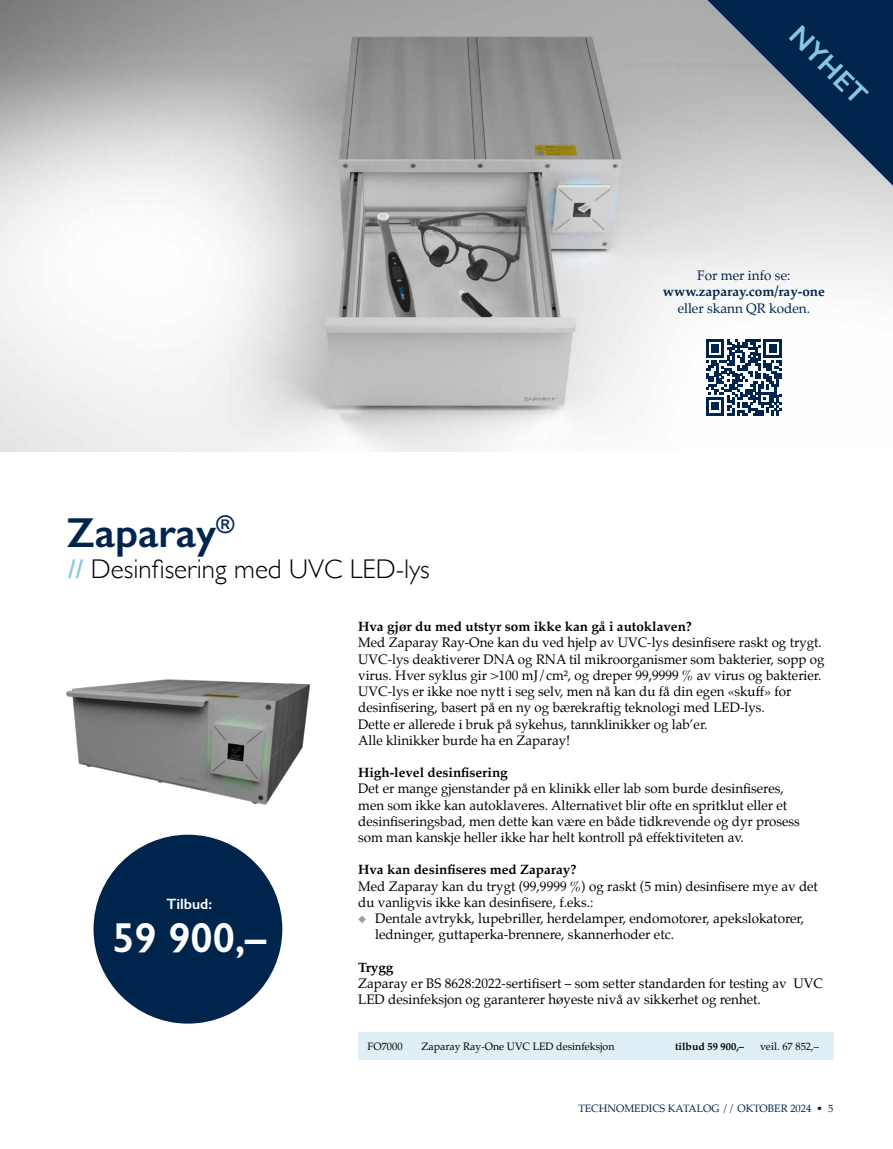
<style>
.page{position:relative;width:893px;height:1149px;background:#fff}
.page>*{position:absolute;margin:0;border:0;box-sizing:border-box;transform-origin:0 0}
.t1{font:600 42px "Gill Sans";color:#00254d}
.t2{font:600 42px "Gill Sans";color:#fff}
.t3{font:600 28.05px "Gill Sans";color:#87c8de}
.t4{font:300 27px "Gill Sans";color:#000}
.t5{font:600 15px "Gill Sans";color:#fff}
.t6{font:13.5px/16.2px "Palatino";color:#000}
.t7{font:700 13.5px "Palatino";color:#000}
.t8{font:13.5px "Palatino";color:#00254d}
.t9{font:700 13.5px "Palatino";color:#00254d}
.t10{font:10.5px "Palatino";color:#000}
.t11{font:10.5px "Palatino";color:#00254d}
.t12{font:700 10.5px "Palatino";color:#000}
.s1{font-weight:600;color:#87c8de}
.s2{color:#9d9d9c}
</style>
<div class="page">
<img style="left:0;top:0;width:893px;height:452px">
<svg style="left:707px;top:0;width:186px;height:186px;background:#627588"></svg>
<div style="left:358px;top:1031px;width:476px;height:28px;background:#e0eff6"></div>
<img style="left:66px;top:679px;width:244px;height:126px">
<div style="left:94px;top:834px;width:188px;height:189px;background:#00254d;border-radius:50%"></div>
<svg style="left:706px;top:339px;width:76px;height:76px"></svg>
<h2 class="t3" style="left:806px;top:19px;width:99px;rotate:45deg">NYHET</h2>
<h1 class="t1" style="left:67px;top:507px;width:169px">Zaparay<sup>®</sup></h1>
<h3 class="t4" style="left:68px;top:548px;width:363px"><span class="s1">//</span> Desinfisering med UVC LED-lys</h3>
<p class="t8" style="left:697px;top:264px;width:95px">For mer info se:</p>
<p class="t9" style="left:663px;top:280px;width:164px">www.zaparay.com/ray-one</p>
<p class="t8" style="left:678px;top:297px;width:134px">eller skann QR koden.</p>
<p class="t5" style="left:166px;top:894px;width:47px">Tilbud:</p>
<h1 class="t2" style="left:112px;top:912px;width:155px">59 900,–</h1>
<p class="t7" style="left:358px;top:615px;width:335px">Hva gjør du med utstyr som ikke kan gå i autoklaven?</p>
<p class="t6" style="left:358px;top:634px;width:468px">Med Zaparay Ray-One kan du ved hjelp av UVC-lys desinfisere raskt og trygt.<br>UVC-lys deaktiverer DNA og RNA til mikroorganismer som bakterier, sopp og virus. Hver syklus gir &gt;100 mJ/cm², og dreper 99,9999 % av virus og bakterier.<br>UVC-lys er ikke noe nytt i seg selv, men nå kan du få din egen «skuff» for desinfisering, basert på en ny og bærekraftig teknologi med LED-lys.<br>Dette er allerede i bruk på sykehus, tannklinikker og lab’er.<br>Alle klinikker burde ha en Zaparay!</p>
<p class="t7" style="left:358px;top:760px;width:151px">High-level desinfisering</p>
<p class="t6" style="left:358px;top:780px;width:443px">Det er mange gjenstander på en klinikk eller lab som burde desinfiseres, men som ikke kan autoklaveres. Alternativet blir ofte en spritklut eller et desinfiseringsbad, men dette kan være en både tidkrevende og dyr prosess som man kanskje heller ikke har helt kontroll på effektiviteten av.</p>
<p class="t7" style="left:358px;top:858px;width:220px">Hva kan desinfiseres med Zaparay?</p>
<p class="t6" style="left:358px;top:877px;width:461px">Med Zaparay kan du trygt (99,9999 %) og raskt (5 min) desinfisere mye av det du vanligvis ikke kan desinfisere, f.eks.:</p>
<p class="t6" style="left:375px;top:910px;width:431px;text-indent:-17px"><span class="s2">◆</span> Dentale avtrykk, lupebriller, herdelamper, endomotorer, apekslokatorer, ledninger, guttaperka-brennere, skannerhoder etc.</p>
<p class="t7" style="left:358px;top:955px;width:37px">Trygg</p>
<p class="t6" style="left:358px;top:974px;width:466px">Zaparay er BS 8628:2022-sertifisert – som setter standarden for testing av UVC<br>LED desinfeksjon og garanterer høyeste nivå av sikkerhet og renhet.</p>
<p class="t10" style="left:368px;top:1037px;width:37px">FO7000</p>
<p class="t10" style="left:422px;top:1037px;width:194px">Zaparay Ray-One UVC LED desinfeksjon</p>
<p class="t12" style="left:675px;top:1037px;width:71px">tilbud 59 900,–</p>
<p class="t10" style="left:760px;top:1037px;width:61px">veil. 67 852,–</p>
<p class="t11" style="left:578px;top:1099px;width:257px">TECHNOMEDICS KATALOG // OKTOBER 2024 • 5</p>
</div>
